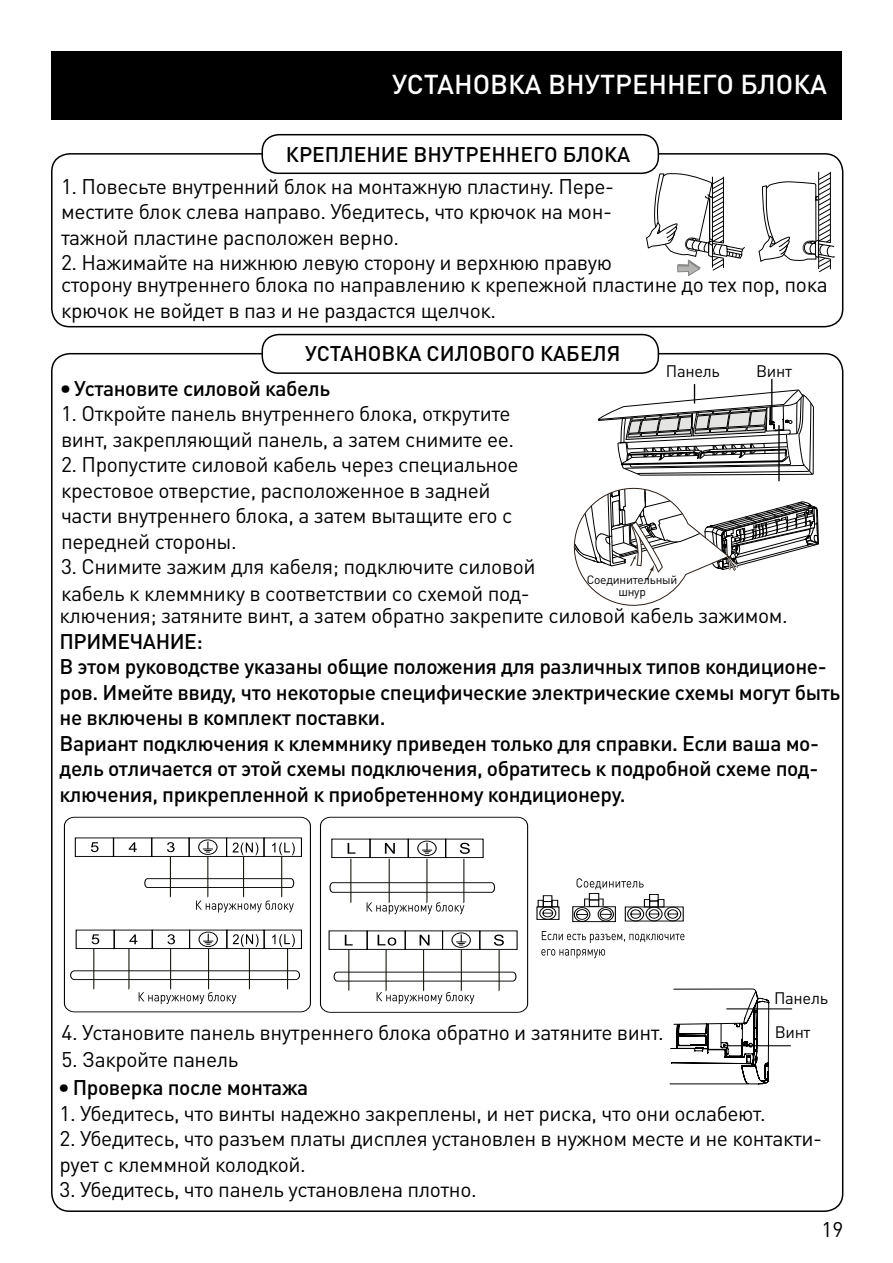
<style>
.page{position:relative;width:893px;height:1263px;background:#fff}
.page>*{position:absolute;margin:0;border:0;box-sizing:border-box;transform-origin:0 0}
.t1{font:500 27px "DIN Pro";color:#fff}
.t2{font:21px/25.5px "DIN Pro";letter-spacing:-.02em;color:#000}
.t3{font:500 21px/25.5px "DIN Pro";letter-spacing:-.02em;color:#000}
.t4{font:500 21px "DIN Pro";color:#000}
.t5{font:16.5px "DIN Pro";letter-spacing:-.02em;color:#000}
.t6{font:12px "DIN Pro";letter-spacing:-.02em;color:#000}
.s1{font-family:"Druk Wide Cy"}
</style>
<div class="page">
<div style="left:51px;top:51px;width:791px;height:68px;background:#000"></div>
<div style="left:51px;top:153px;width:792px;height:174px;border:2px solid #000;border-radius:18px"></div>
<div style="left:262px;top:135px;width:396px;height:38px;background:#fff;border-radius:16px"></div>
<div style="left:261px;top:134px;width:398px;height:40px;border:2px solid #000;border-radius:16px"></div>
<svg style="left:758px;top:172px;width:77px;height:101px"></svg>
<svg style="left:645px;top:172px;width:100px;height:104px"></svg>
<div style="left:261px;top:334px;width:398px;height:40px;border:2px solid #000;border-radius:16px"></div>
<svg style="left:573px;top:378px;width:246px;height:228px"></svg>
<hr style="left:771px;top:379px;width:1px;height:44px;background:#000">
<svg style="left:63px;top:816px;width:248px;height:197px"></svg>
<div style="left:70px;top:970px;width:230px;height:10px;border:1px solid #000;border-radius:4px"></div>
<hr style="left:129px;top:949px;width:1px;height:40px;background:#13130a">
<svg style="left:129px;top:934px;width:8px;height:10px"></svg>
<svg style="left:272px;top:934px;width:23px;height:13px"></svg>
<hr style="left:170px;top:949px;width:1px;height:40px;background:#13130a">
<hr style="left:208px;top:949px;width:1px;height:40px;background:#13130a">
<hr style="left:249px;top:949px;width:1px;height:40px;background:#13130a">
<hr style="left:287px;top:949px;width:1px;height:40px;background:#13130a">
<div style="left:114px;top:929px;width:39px;height:20px;border:1px solid #000"></div>
<div style="left:152px;top:929px;width:38px;height:20px;border:1px solid #000"></div>
<div style="left:189px;top:929px;width:38px;height:20px;border:1px solid #000"></div>
<div style="left:226px;top:929px;width:39px;height:20px;border:1px solid #000"></div>
<div style="left:264px;top:929px;width:38px;height:20px;border:1px solid #000"></div>
<div style="left:76px;top:929px;width:39px;height:20px;border:1px solid #000"></div>
<svg style="left:92px;top:934px;width:7px;height:10px"></svg>
<svg style="left:167px;top:934px;width:8px;height:10px"></svg>
<svg style="left:233px;top:934px;width:26px;height:13px"></svg>
<hr style="left:94px;top:949px;width:1px;height:40px;background:#13130a">
<svg style="left:144px;top:878px;width:151px;height:10px"></svg>
<svg style="left:129px;top:842px;width:8px;height:10px"></svg>
<svg style="left:272px;top:842px;width:23px;height:13px"></svg>
<hr style="left:208px;top:857px;width:1px;height:40px;background:#13130a">
<hr style="left:243px;top:857px;width:1px;height:40px;background:#13130a">
<hr style="left:281px;top:857px;width:1px;height:40px;background:#13130a">
<div style="left:113px;top:837px;width:39px;height:20px;border:1px solid #000"></div>
<div style="left:151px;top:837px;width:39px;height:20px;border:1px solid #000"></div>
<div style="left:189px;top:837px;width:38px;height:20px;border:1px solid #000"></div>
<div style="left:226px;top:837px;width:38px;height:20px;border:1px solid #000"></div>
<div style="left:264px;top:837px;width:38px;height:20px;border:1px solid #000"></div>
<div style="left:75px;top:837px;width:39px;height:20px;border:1px solid #000"></div>
<svg style="left:91px;top:842px;width:8px;height:10px"></svg>
<svg style="left:167px;top:842px;width:8px;height:10px"></svg>
<svg style="left:233px;top:842px;width:25px;height:13px"></svg>
<div style="left:572px;top:906px;width:44px;height:16px;border:1px solid #000"></div>
<div style="left:574px;top:907px;width:16px;height:15px;border:1px solid #000;border-radius:50%"></div>
<div style="left:598px;top:907px;width:16px;height:14px;border:1px solid #000;border-radius:50%"></div>
<div style="left:576px;top:909px;width:12px;height:11px;border:1px solid #000;border-radius:50%"></div>
<div style="left:600px;top:909px;width:12px;height:10px;border:1px solid #000;border-radius:50%"></div>
<div style="left:589px;top:899px;width:10px;height:8px;border:1px solid #000"></div>
<div style="left:589px;top:893px;width:10px;height:7px;border:1px solid #000"></div>
<svg style="left:599px;top:899px;width:5px;height:7px"></svg>
<svg style="left:584px;top:899px;width:5px;height:7px"></svg>
<div style="left:625px;top:906px;width:59px;height:15px;border:1px solid #000"></div>
<div style="left:644px;top:899px;width:6px;height:8px;border:1px solid #000"></div>
<div style="left:649px;top:900px;width:10px;height:7px;border:1px solid #000"></div>
<div style="left:658px;top:899px;width:6px;height:8px;border:1px solid #000"></div>
<div style="left:649px;top:894px;width:10px;height:7px;border:1px solid #000"></div>
<svg style="left:627px;top:906px;width:55px;height:16px"></svg>
<svg style="left:539px;top:907px;width:18px;height:13px"></svg>
<div style="left:538px;top:900px;width:6px;height:7px;border:1px solid #000"></div>
<div style="left:543px;top:901px;width:9px;height:6px;border:1px solid #000"></div>
<div style="left:551px;top:900px;width:7px;height:7px;border:1px solid #000"></div>
<div style="left:543px;top:895px;width:9px;height:7px;border:1px solid #000"></div>
<hr style="left:170px;top:857px;width:1px;height:40px;background:#13130a">
<svg style="left:203px;top:934px;width:10px;height:11px"></svg>
<div style="left:199px;top:932px;width:19px;height:15px;border:1px solid #000;border-radius:50%"></div>
<svg style="left:203px;top:841px;width:10px;height:12px"></svg>
<div style="left:198px;top:839px;width:19px;height:16px;border:1px solid #000;border-radius:50%"></div>
<svg style="left:139px;top:992px;width:97px;height:12px"></svg>
<svg style="left:196px;top:900px;width:98px;height:12px"></svg>
<svg style="left:319px;top:816px;width:210px;height:197px"></svg>
<svg style="left:577px;top:878px;width:67px;height:11px"></svg>
<svg style="left:542px;top:931px;width:142px;height:12px"></svg>
<svg style="left:541px;top:949px;width:64px;height:9px"></svg>
<svg style="left:669px;top:988px;width:100px;height:96px"></svg>
<hr style="left:725px;top:1045px;width:66px;height:1px;background:#000">
<hr style="left:726px;top:1008px;width:66px;height:1px;background:#000">
<p class="t1" style="left:392px;top:66px;width:437px">УСТАНОВКА ВНУТРЕННЕГО БЛОКА</p>
<p class="t4" style="left:286px;top:140px;width:346px">КРЕПЛЕНИЕ ВНУТРЕННЕГО БЛОКА</p>
<p class="t2" style="left:61px;top:172px;width:555px;text-align:justify">1. Повесьте внутренний блок на монтажную пластину. Пере&shy;местите блок слева направо. Убедитесь, что крючок на мон&shy;тажной пластине расположен верно.</p>
<p class="t2" style="left:61px;top:249px;width:553px">2. Нажимайте на нижнюю левую сторону и верхнюю правую</p>
<p class="t2" style="left:61px;top:271px;width:768px">сторону внутреннего блока по направлению к крепежной пластине до тех пор, пока крючок не войдет в паз и не раздастся щелчок.</p>
<p class="t4" style="left:305px;top:339px;width:317px">УСТАНОВКА СИЛОВОГО КАБЕЛЯ</p>
<p class="t5" style="left:666px;top:360px;width:55px">Панель</p>
<p class="t5" style="left:756px;top:360px;width:37px">Винт</p>
<p class="t3" style="left:61px;top:374px;width:271px"><span class="s1">•</span> Установите силовой кабель</p>
<p class="t2" style="left:61px;top:400px;width:455px">1. Откройте панель внутреннего блока, открутите винт, закрепляющий панель, а затем снимите ее.</p>
<p class="t2" style="left:61px;top:451px;width:459px">2. Пропустите силовой кабель через специальное крестовое отверстие, расположенное в задней части внутреннего блока, а затем вытащите его с передней стороны.</p>
<p class="t2" style="left:61px;top:552px;width:476px;line-height:27px">3. Снимите зажим для кабеля; подключите силовой кабель к клеммнику в соответствии со схемой под-</p>
<p class="t6" style="left:587px;top:572px;width:92px">Соединительный</p>
<p class="t6" style="left:618px;top:584px;width:29px">шнур</p>
<p class="t2" style="left:60px;top:602px;width:730px">ключения; затяните винт, а затем обратно закрепите силовой кабель зажимом.</p>
<p class="t3" style="left:60px;top:627px;width:145px">ПРИМЕЧАНИЕ:</p>
<p class="t3" style="left:60px;top:653px;width:782px">В этом руководстве указаны общие положения для различных типов кондиционе&shy;ров. Имейте ввиду, что некоторые специфические электрические схемы могут быть не включены в комплект поставки.</p>
<p class="t3" style="left:60px;top:729px;width:761px;text-align:justify">Вариант подключения к клеммнику приведен только для справки. Если ваша мо&shy;дель отличается от этой схемы подключения, обратитесь к подробной схеме под&shy;ключения, прикрепленной к приобретенному кондиционеру.</p>
<p class="t5" style="left:774px;top:987px;width:55px">Панель</p>
<p class="t5" style="left:775px;top:1021px;width:37px">Винт</p>
<p class="t2" style="left:62px;top:1019px;width:604px">4. Установите панель внутреннего блока обратно и затяните винт.</p>
<p class="t2" style="left:62px;top:1046px;width:178px">5. Закройте панель</p>
<p class="t3" style="left:60px;top:1074px;width:250px"><span class="s1">•</span> Проверка после монтажа</p>
<p class="t2" style="left:60px;top:1099px;width:708px">1. Убедитесь, что винты надежно закреплены, и нет риска, что они ослабеют.</p>
<p class="t2" style="left:60px;top:1125px;width:764px">2. Убедитесь, что разъем платы дисплея установлен в нужном месте и не контакти&shy;рует с клеммной колодкой.</p>
<p class="t2" style="left:60px;top:1176px;width:419px">3. Убедитесь, что панель установлена плотно.</p>
<p class="t2" style="left:821px;top:1215px;width:23px">19</p>
</div>
